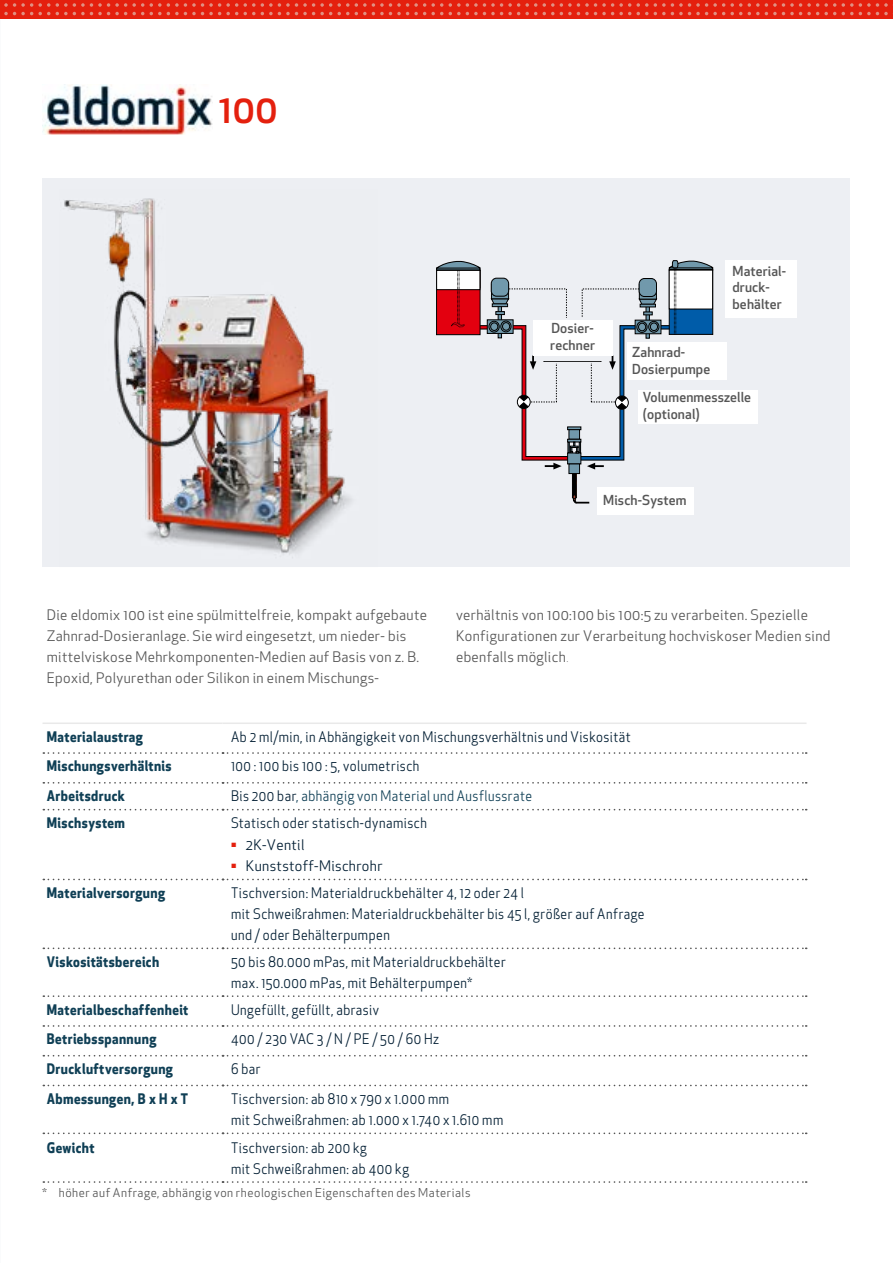
<style>
.page{position:relative;width:893px;height:1263px;background:#fff}
.page>*{position:absolute;margin:0;border:0;box-sizing:border-box;transform-origin:0 0}
.t1{font:500 38.85px "Apex New";color:#e4200e}
.t2{font:14.25px/21px "Apex New";letter-spacing:.035em;color:#001d32;scale:.91 1}
.t3{font:14.25px/21px "Apex New";letter-spacing:.025em;color:#565656}
.t4{font:700 14.25px "Apex New";letter-spacing:.03em;color:#0f3f55;scale:.91 1}
.t5{font:14.25px "Apex New";letter-spacing:.04em;color:#0f3f55;scale:.91 1}
.t6{font:14.25px "Apex New";letter-spacing:.035em;color:#001d32}
.t7{font:500 13.5px/16.5px "Apex New";letter-spacing:.01em;color:#565656}
.t8{font:12px "Apex New";letter-spacing:.045em;color:#565656}
.s1{font-weight:300}
.s2{color:#001d32}
</style>
<div class="page">
<div style="left:0;top:0;width:893px;height:19px;background:#e4200e"></div>
<svg style="left:56px;top:3px;width:88px;height:12px"></svg>
<svg style="left:150px;top:3px;width:199px;height:12px"></svg>
<svg style="left:355px;top:3px;width:88px;height:12px"></svg>
<svg style="left:449px;top:3px;width:199px;height:12px"></svg>
<svg style="left:654px;top:3px;width:88px;height:12px"></svg>
<svg style="left:748px;top:3px;width:145px;height:12px"></svg>
<svg style="left:4px;top:3px;width:46px;height:12px"></svg>
<div style="left:43px;top:178px;width:807px;height:389px;background:#edeff3"></div>
<svg style="left:436px;top:260px;width:277px;height:243px"></svg>
<div style="left:615px;top:396px;width:13px;height:13px;border:1px solid #000;border-radius:50%"></div>
<img style="left:43px;top:84px;width:169px;height:50px">
<div style="left:543px;top:319px;width:59px;height:42px;background:#edeff3"></div>
<img style="left:64px;top:198px;width:288px;height:360px">
<div style="left:636px;top:389px;width:75px;height:75px;background:#edeff3"></div>
<div style="left:598px;top:487px;width:96px;height:27px;background:#fff"></div>
<div style="left:638px;top:390px;width:120px;height:33px;background:#fff"></div>
<div style="left:627px;top:342px;width:100px;height:38px;background:#fff"></div>
<div style="left:726px;top:260px;width:71px;height:58px;background:#fff"></div>
<div style="left:533px;top:320px;width:79px;height:36px;background:#fff"></div>
<svg style="left:43px;top:995px;width:764px;height:2px"></svg>
<svg style="left:43px;top:1025px;width:764px;height:2px"></svg>
<svg style="left:43px;top:752px;width:764px;height:2px"></svg>
<svg style="left:43px;top:782px;width:764px;height:2px"></svg>
<svg style="left:43px;top:809px;width:764px;height:1px"></svg>
<svg style="left:43px;top:879px;width:764px;height:1px"></svg>
<svg style="left:43px;top:947px;width:764px;height:2px"></svg>
<svg style="left:43px;top:1055px;width:764px;height:1px"></svg>
<svg style="left:43px;top:1085px;width:764px;height:1px"></svg>
<svg style="left:43px;top:1132px;width:764px;height:2px"></svg>
<svg style="left:43px;top:1181px;width:764px;height:2px"></svg>
<hr style="left:223px;top:722px;width:583px;height:2px;background:#e9e9e9">
<hr style="left:43px;top:722px;width:180px;height:2px;background:#e9e9e9">
<h1 class="t1" style="left:219px;top:83px;width:60px">100</h1>
<p class="t7" style="left:550px;top:320px;width:46px">Dosier&shy;rechner</p>
<p class="t7" style="left:632px;top:344px;width:80px">Zahnrad-<br>Dosierpumpe</p>
<p class="t7" style="left:732px;top:263px;width:55px">Material&shy;druck&shy;behälter</p>
<p class="t7" style="left:643px;top:389px;width:110px">Volumenmesszelle (optional)</p>
<p class="t7" style="left:603px;top:491px;width:85px">Misch-System</p>
<p class="t3" style="left:47px;top:604px;width:382px">Die eldomix 100 ist eine spülmittelfreie, kompakt aufgebaute Zahnrad-Dosieranlage. Sie wird eingesetzt, um nieder- bis mittelviskose Mehrkomponenten-Medien auf Basis von z. B.<br>Epoxid, Polyurethan oder Silikon in einem Mischungs-</p>
<p class="t3" style="left:456px;top:604px;width:376px">verhältnis von 100:100 bis 100:5 zu verarbeiten. Spezielle<br>Konfigurationen zur Verarbeitung hochviskoser Medien sind ebenfalls möglich<span class="s1">.</span></p>
<p class="t4" style="left:47px;top:726px;width:107px">Materialaustrag</p>
<p class="t2" style="left:231px;top:726px;width:441px">Ab 2 ml/min, in Abhängigkeit von Mischungsverhältnis und Viskosität</p>
<p class="t4" style="left:47px;top:756px;width:139px">Mischungsverhältnis</p>
<p class="t2" style="left:231px;top:756px;width:208px">100 : 100 bis 100 : 5, volumetrisch</p>
<p class="t4" style="left:47px;top:786px;width:87px">Arbeitsdruck</p>
<p class="t5" style="left:231px;top:787px;width:332px"><span class="s2">Bis 200 bar</span>, abhängig von Material und Ausflussrate</p>
<p class="t4" style="left:47px;top:812px;width:87px">Mischsystem</p>
<p class="t2" style="left:231px;top:812px;width:217px">Statisch oder statisch-dynamisch</p>
<p class="t6" style="left:231px;top:836px;width:75px"><sup>▪</sup> 2K-Ventil</p>
<p class="t6" style="left:231px;top:857px;width:153px"><sup>▪</sup> Kunststoff-Mischrohr</p>
<p class="t4" style="left:47px;top:882px;width:132px">Materialversorgung</p>
<p class="t2" style="left:231px;top:882px;width:456px">Tischversion: Materialdruckbehälter 4, 12 oder 24 l<br>mit Schweißrahmen: Materialdruckbehälter bis 45 l, größer auf Anfrage und / oder Behälterpumpen</p>
<p class="t4" style="left:47px;top:951px;width:125px">Viskositätsbereich</p>
<p class="t2" style="left:231px;top:951px;width:303px">50 bis 80.000 mPas, mit Materialdruckbehälter max. 150.000 mPas, mit Behälterpumpen*</p>
<p class="t4" style="left:47px;top:999px;width:157px">Materialbeschaffenheit</p>
<p class="t2" style="left:231px;top:999px;width:164px">Ungefüllt, gefüllt, abrasiv</p>
<p class="t4" style="left:47px;top:1029px;width:122px">Betriebsspannung</p>
<p class="t2" style="left:231px;top:1029px;width:230px">400 / 230 VAC 3 / N / PE / 50 / 60 Hz</p>
<p class="t4" style="left:47px;top:1058px;width:140px">Druckluftversorgung</p>
<p class="t2" style="left:231px;top:1058px;width:34px">6 bar</p>
<p class="t4" style="left:47px;top:1088px;width:157px">Abmessungen, B x H x T</p>
<p class="t2" style="left:231px;top:1088px;width:301px">Tischversion: ab 810 x 790 x 1.000 mm<br>mit Schweißrahmen: ab 1.000 x 1.740 x 1.610 mm</p>
<p class="t4" style="left:47px;top:1137px;width:54px">Gewicht</p>
<p class="t2" style="left:231px;top:1137px;width:197px">Tischversion: ab 200 kg<br>mit Schweißrahmen: ab 400 kg</p>
<p class="t8" style="left:43px;top:1185px;width:429px">* höher auf Anfrage, abhängig von rheologischen Eigenschaften des Materials</p>
</div>
